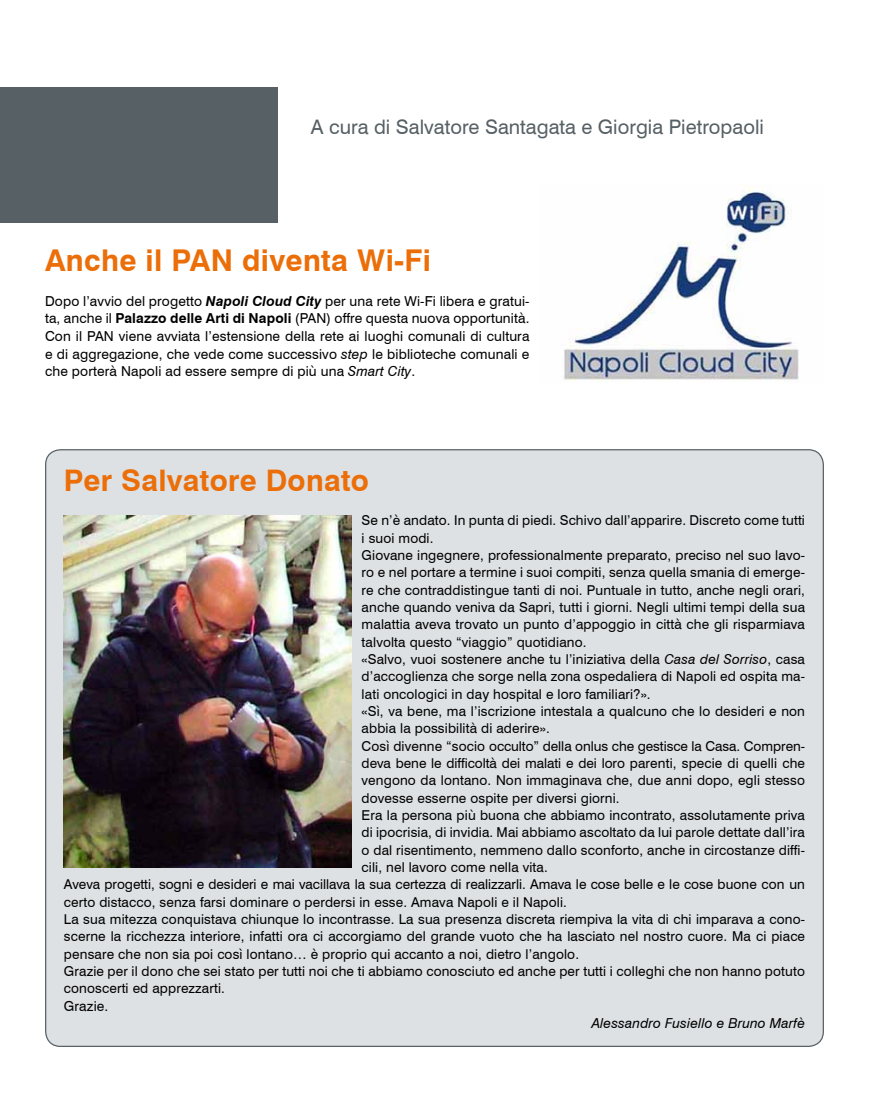
<style>
.page{position:relative;width:869px;height:1099px;background:#fff}
.page>*{position:absolute;margin:0;border:0;box-sizing:border-box;transform-origin:0 0}
.t1{font:700 30px "Swiss 721 BT";color:#eb6e08}
.t2{font:700 29.75px "Swiss 721 BT";color:#eb6e08}
.t3{font:20px "Swiss 721 BT";color:#576065}
.t4{font:13.75px/17.5px "Swiss 721 BT";letter-spacing:.01em;color:#000;text-align:justify}
.t5{font:italic 13.75px "Swiss 721 BT";letter-spacing:.01em;color:#000}
.t6{font:13.62px "Swiss 721 BT";letter-spacing:.01em;color:#000}
.s1{font-weight:700;font-style:italic}
.s2{font-weight:700}
.s3{font-style:italic}
</style>
<div class="page">
<div style="left:0;top:87px;width:277px;height:136px;background:#576065"></div>
<div style="left:46px;top:450px;width:776px;height:596px;background:#dee1e4;border-radius:15px"></div>
<img style="left:564px;top:184px;width:235px;height:198px">
<img style="left:64px;top:515px;width:287px;height:353px">
<h3 class="t3" style="left:311px;top:115px;width:454px">A cura di Salvatore Santagata e Giorgia Pietropaoli</h3>
<h1 class="t1" style="left:45px;top:242px;width:387px">Anche il PAN diventa Wi-Fi</h1>
<p class="t4" style="left:45px;top:292px;width:486px">Dopo l’avvio del progetto <span class="s1">Napoli Cloud City</span> per una rete Wi-Fi libera e gratui&shy;ta, anche il <span class="s2">Palazzo delle Arti di Napoli</span> (PAN) offre questa nuova opportunità.<br>Con il PAN viene avviata l’estensione della rete ai luoghi comunali di cultura e di aggregazione, che vede come successivo <span class="s3">step</span> le biblioteche comunali e che porterà Napoli ad essere sempre di più una <span class="s3">Smart City</span>.</p>
<h2 class="t2" style="left:64px;top:462px;width:306px">Per Salvatore Donato</h2>
<p class="t6" style="left:361px;top:512px;width:444px">Se n’è andato. In punta di piedi. Schivo dall’apparire. Discreto come tutti</p>
<p class="t6" style="left:361px;top:529px;width:73px">i suoi modi.</p>
<p class="t6" style="left:361px;top:546px;width:444px">Giovane ingegnere, professionalmente preparato, preciso nel suo lavo-</p>
<p class="t6" style="left:361px;top:564px;width:444px">ro e nel portare a termine i suoi compiti, senza quella smania di emerge-</p>
<p class="t6" style="left:361px;top:581px;width:444px">re che contraddistingue tanti di noi. Puntuale in tutto, anche negli orari,</p>
<p class="t6" style="left:361px;top:598px;width:444px">anche quando veniva da Sapri, tutti i giorni. Negli ultimi tempi della sua</p>
<p class="t6" style="left:361px;top:616px;width:444px">malattia aveva trovato un punto d’appoggio in città che gli risparmiava</p>
<p class="t6" style="left:361px;top:633px;width:226px">talvolta questo “viaggio” quotidiano.</p>
<p class="t6" style="left:361px;top:650px;width:444px">«Salvo, vuoi sostenere anche tu l’iniziativa della <span class="s3">Casa del Sorriso</span>, casa</p>
<p class="t6" style="left:361px;top:668px;width:444px">d’accoglienza che sorge nella zona ospedaliera di Napoli ed ospita ma-</p>
<p class="t6" style="left:361px;top:685px;width:290px">lati oncologici in day hospital e loro familiari?».</p>
<p class="t6" style="left:361px;top:702px;width:444px">«Sì, va bene, ma l’iscrizione intestala a qualcuno che lo desideri e non</p>
<p class="t6" style="left:361px;top:720px;width:189px">abbia la possibilità di aderire».</p>
<p class="t6" style="left:361px;top:737px;width:444px">Così divenne “socio occulto” della onlus che gestisce la Casa. Compren-</p>
<p class="t6" style="left:361px;top:754px;width:444px">deva bene le difficoltà dei malati e dei loro parenti, specie di quelli che</p>
<p class="t6" style="left:361px;top:772px;width:444px">vengono da lontano. Non immaginava che, due anni dopo, egli stesso</p>
<p class="t6" style="left:361px;top:789px;width:259px">dovesse esserne ospite per diversi giorni.</p>
<p class="t6" style="left:361px;top:806px;width:444px">Era la persona più buona che abbiamo incontrato, assolutamente priva</p>
<p class="t6" style="left:361px;top:824px;width:444px">di ipocrisia, di invidia. Mai abbiamo ascoltato da lui parole dettate dall’ira</p>
<p class="t6" style="left:361px;top:841px;width:444px">o dal risentimento, nemmeno dallo sconforto, anche in circostanze diffi-</p>
<p class="t6" style="left:361px;top:858px;width:188px">cili, nel lavoro come nella vita.</p>
<p class="t6" style="left:64px;top:876px;width:742px">Aveva progetti, sogni e desideri e mai vacillava la sua certezza di realizzarli. Amava le cose belle e le cose buone con un</p>
<p class="t6" style="left:64px;top:893px;width:504px">certo distacco, senza farsi dominare o perdersi in esse. Amava Napoli e il Napoli.</p>
<p class="t6" style="left:64px;top:910px;width:742px">La sua mitezza conquistava chiunque lo incontrasse. La sua presenza discreta riempiva la vita di chi imparava a cono-</p>
<p class="t6" style="left:64px;top:928px;width:742px">scerne la ricchezza interiore, infatti ora ci accorgiamo del grande vuoto che ha lasciato nel nostro cuore. Ma ci piace</p>
<p class="t6" style="left:64px;top:945px;width:516px">pensare che non sia poi così lontano… è proprio qui accanto a noi, dietro l’angolo.</p>
<p class="t6" style="left:64px;top:962px;width:742px">Grazie per il dono che sei stato per tutti noi che ti abbiamo conosciuto ed anche per tutti i colleghi che non hanno potuto</p>
<p class="t6" style="left:64px;top:980px;width:162px">conoscerti ed apprezzarti.</p>
<p class="t4" style="left:64px;top:996px;width:46px">Grazie.</p>
<p class="t5" style="left:591px;top:1014px;width:214px">Alessandro Fusiello e Bruno Marfè</p>
</div>
